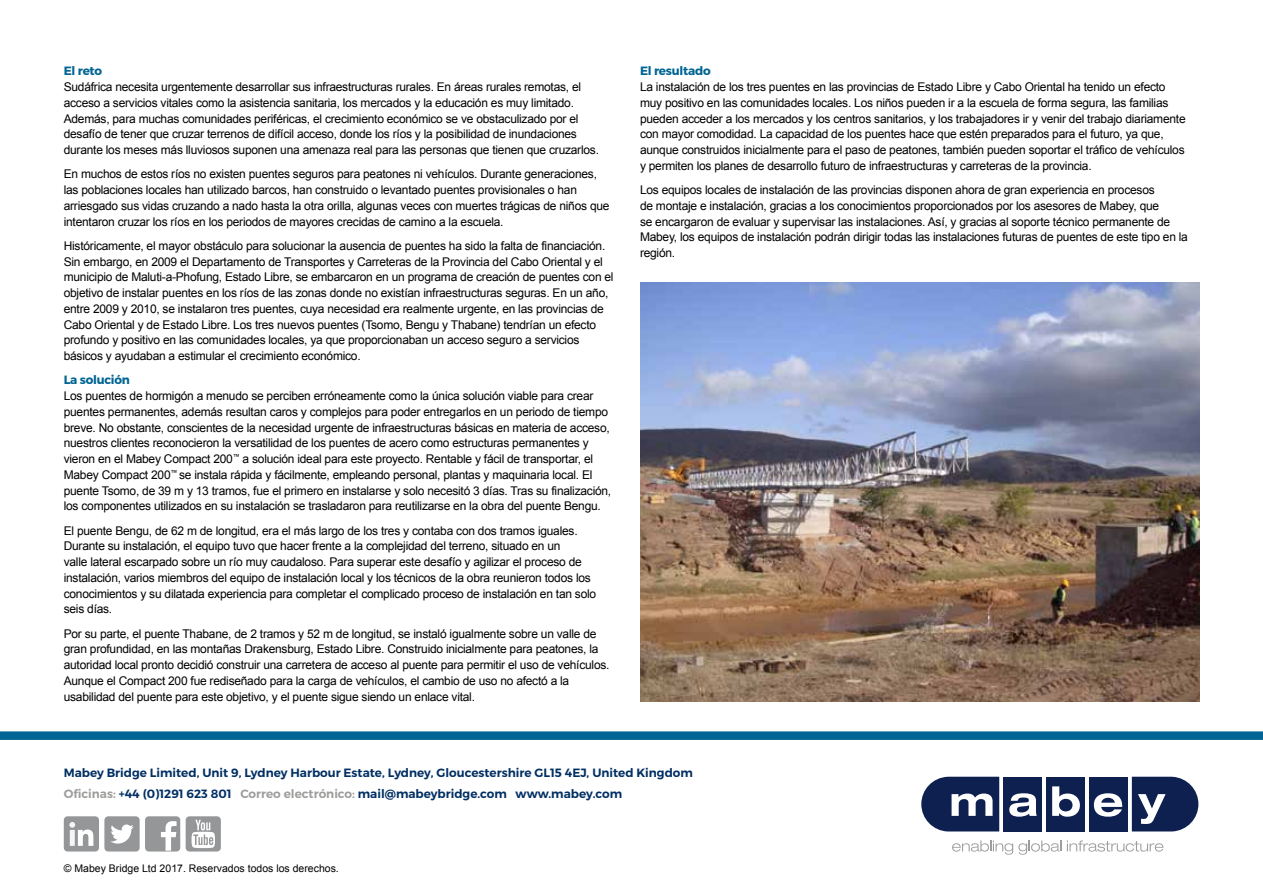
<style>
.page{position:relative;width:1263px;height:893px;background:#fff}
.page>*{position:absolute;margin:0;border:0;box-sizing:border-box;transform-origin:0 0}
.t1{font:12px/15.8px "Arial";letter-spacing:-.02em;color:#000}
.t2{font:600 12px/20.7px "Montserrat";color:#002f63}
.t3{font:700 12px "Montserrat";letter-spacing:-.02em;color:#006594}
.t4{font:10.5px "Arial";color:#000}
.s1{color:#9d9d9c}
</style>
<div class="page">
<img style="left:640px;top:283px;width:559px;height:419px">
<div style="left:1089px;top:777px;width:38px;height:54px;background:#0e2050"></div>
<div style="left:1046px;top:777px;width:39px;height:54px;background:#0e2050"></div>
<div style="left:1003px;top:777px;width:39px;height:54px;background:#0e2050"></div>
<svg style="left:921px;top:777px;width:78px;height:54px"></svg>
<svg style="left:1009px;top:793px;width:28px;height:24px"></svg>
<svg style="left:1052px;top:786px;width:28px;height:31px"></svg>
<svg style="left:1094px;top:793px;width:28px;height:24px"></svg>
<svg style="left:1132px;top:777px;width:66px;height:54px"></svg>
<svg style="left:952px;top:840px;width:109px;height:15px"></svg>
<svg style="left:1067px;top:840px;width:96px;height:12px"></svg>
<div style="left:0;top:731px;width:1263px;height:9px;background:#006594"></div>
<div style="left:186px;top:816px;width:35px;height:35px;background:#949698;border-radius:4px"></div>
<svg style="left:192px;top:820px;width:23px;height:28px"></svg>
<div style="left:145px;top:816px;width:35px;height:35px;background:#949698;border-radius:4px"></div>
<svg style="left:161px;top:821px;width:16px;height:30px"></svg>
<div style="left:64px;top:816px;width:35px;height:35px;background:#949698;border-radius:4px"></div>
<svg style="left:69px;top:822px;width:24px;height:24px"></svg>
<div style="left:104px;top:816px;width:36px;height:35px;background:#949698;border-radius:4px"></div>
<svg style="left:110px;top:824px;width:24px;height:20px"></svg>
<p class="t3" style="left:64px;top:64px;width:40px">El reto</p>
<p class="t1" style="left:64px;top:79px;width:537px">Sudáfrica necesita urgentemente desarrollar sus infraestructuras rurales. En áreas rurales remotas, el acceso a servicios vitales como la asistencia sanitaria, los mercados y la educación es muy limitado.<br>Además, para muchas comunidades periféricas, el crecimiento económico se ve obstaculizado por el desafío de tener que cruzar terrenos de difícil acceso, donde los ríos y la posibilidad de inundaciones durante los meses más lluviosos suponen una amenaza real para las personas que tienen que cruzarlos.</p>
<p class="t1" style="left:64px;top:166px;width:547px">En muchos de estos ríos no existen puentes seguros para peatones ni vehículos. Durante generaciones, las poblaciones locales han utilizado barcos, han construido o levantado puentes provisionales o han arriesgado sus vidas cruzando a nado hasta la otra orilla, algunas veces con muertes trágicas de niños que intentaron cruzar los ríos en los periodos de mayores crecidas de camino a la escuela.</p>
<p class="t1" style="left:64px;top:238px;width:551px">Históricamente, el mayor obstáculo para solucionar la ausencia de puentes ha sido la falta de financiación.<br>Sin embargo, en 2009 el Departamento de Transportes y Carreteras de la Provincia del Cabo Oriental y el municipio de Maluti-a-Phofung, Estado Libre, se embarcaron en un programa de creación de puentes con el objetivo de instalar puentes en los ríos de las zonas donde no existían infraestructuras seguras. En un año, entre 2009 y 2010, se instalaron tres puentes, cuya necesidad era realmente urgente, en las provincias de Cabo Oriental y de Estado Libre. Los tres nuevos puentes (Tsomo, Bengu y Thabane) tendrían un efecto profundo y positivo en las comunidades locales, ya que proporcionaban un acceso seguro a servicios básicos y ayudaban a estimular el crecimiento económico.</p>
<p class="t3" style="left:64px;top:373px;width:68px">La solución</p>
<p class="t1" style="left:64px;top:388px;width:549px">Los puentes de hormigón a menudo se perciben erróneamente como la única solución viable para crear puentes permanentes, además resultan caros y complejos para poder entregarlos en un periodo de tiempo breve. No obstante, conscientes de la necesidad urgente de infraestructuras básicas en materia de acceso, nuestros clientes reconocieron la versatilidad de los puentes de acero como estructuras permanentes y vieron en el Mabey Compact 200<sup>™</sup> a solución ideal para este proyecto. Rentable y fácil de transportar, el Mabey Compact 200<sup>™</sup> se instala rápida y fácilmente, empleando personal, plantas y maquinaria local. El puente Tsomo, de 39 m y 13 tramos, fue el primero en instalarse y solo necesitó 3 días. Tras su finalización, los componentes utilizados en su instalación se trasladaron para reutilizarse en la obra del puente Bengu.</p>
<p class="t1" style="left:64px;top:523px;width:534px">El puente Bengu, de 62 m de longitud, era el más largo de los tres y contaba con dos tramos iguales.<br>Durante su instalación, el equipo tuvo que hacer frente a la complejidad del terreno, situado en un<br>valle lateral escarpado sobre un río muy caudaloso. Para superar este desafío y agilizar el proceso de instalación, varios miembros del equipo de instalación local y los técnicos de la obra reunieron todos los conocimientos y su dilatada experiencia para completar el complicado proceso de instalación en tan solo seis días.</p>
<p class="t1" style="left:64px;top:626px;width:547px">Por su parte, el puente Thabane, de 2 tramos y 52 m de longitud, se instaló igualmente sobre un valle de gran profundidad, en las montañas Drakensburg, Estado Libre. Construido inicialmente para peatones, la autoridad local pronto decidió construir una carretera de acceso al puente para permitir el uso de vehículos.<br>Aunque el Compact 200 fue rediseñado para la carga de vehículos, el cambio de uso no afectó a la usabilidad del puente para este objetivo, y el puente sigue siendo un enlace vital.</p>
<p class="t3" style="left:640px;top:64px;width:72px">El resultado</p>
<p class="t1" style="left:640px;top:79px;width:547px">La instalación de los tres puentes en las provincias de Estado Libre y Cabo Oriental ha tenido un efecto muy positivo en las comunidades locales. Los niños pueden ir a la escuela de forma segura, las familias pueden acceder a los mercados y los centros sanitarios, y los trabajadores ir y venir del trabajo diariamente con mayor comodidad. La capacidad de los puentes hace que estén preparados para el futuro, ya que, aunque construidos inicialmente para el paso de peatones, también pueden soportar el tráfico de vehículos y permiten los planes de desarrollo futuro de infraestructuras y carreteras de la provincia.</p>
<p class="t1" style="left:640px;top:182px;width:549px">Los equipos locales de instalación de las provincias disponen ahora de gran experiencia en procesos<br>de montaje e instalación, gracias a los conocimientos proporcionados por los asesores de Mabey, que<br>se encargaron de evaluar y supervisar las instalaciones. Así, y gracias al soporte técnico permanente de Mabey, los equipos de instalación podrán dirigir todas las instalaciones futuras de puentes de este tipo en la región.</p>
<p class="t2" style="left:64px;top:762px;width:631px">Mabey Bridge Limited, Unit 9, Lydney Harbour Estate, Lydney, Gloucestershire GL15 4EJ, United Kingdom<br><span class="s1">Oficinas:</span> +44 (0)1291 623 801 <span class="s1">Correo electrónico:</span> mail@mabeybridge.com www.mabey.com</p>
<p class="t4" style="left:64px;top:862px;width:277px">© Mabey Bridge Ltd 2017. Reservados todos los derechos.</p>
</div>
